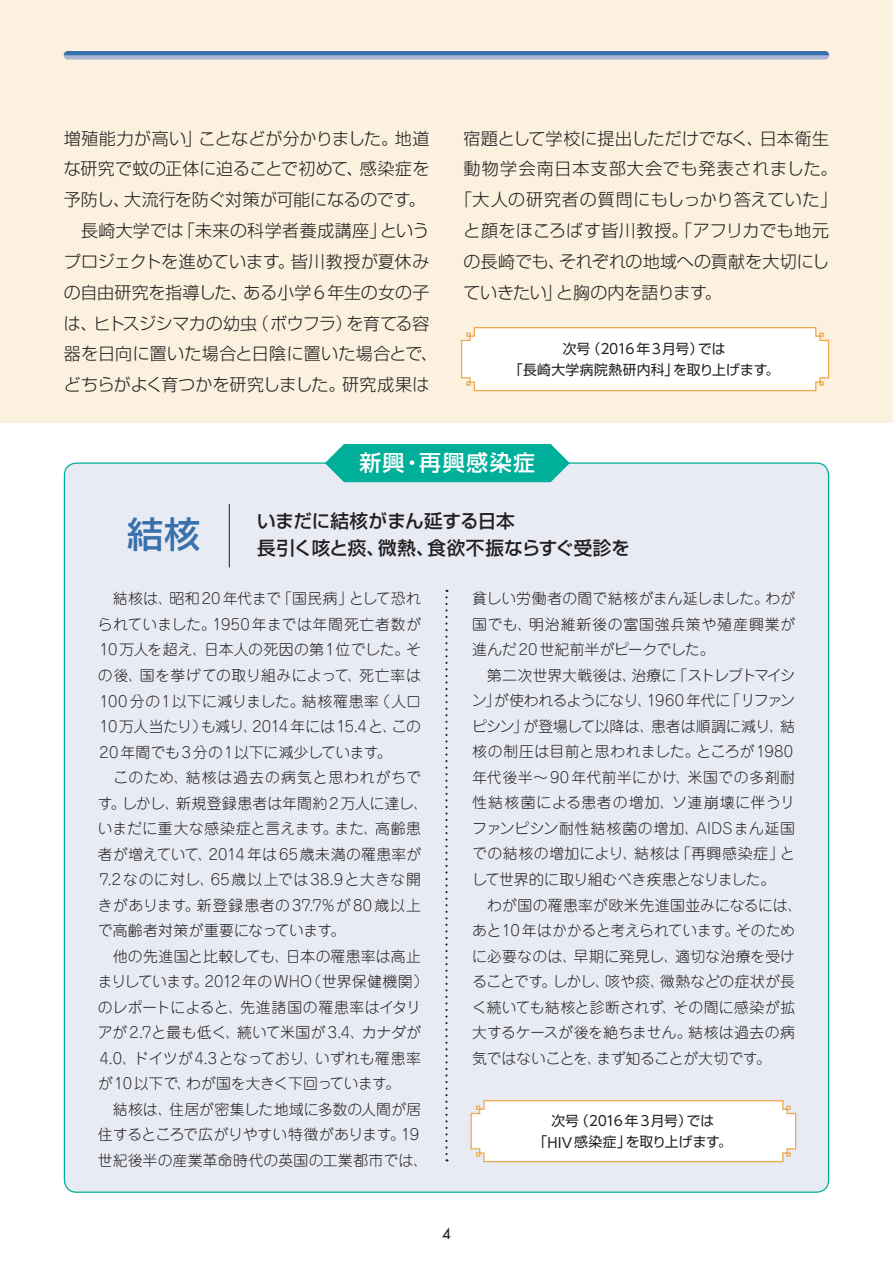
<style>
.page{position:relative;width:893px;height:1263px;background:#fff}
.page>*{position:absolute;margin:0;border:0;box-sizing:border-box;transform-origin:0 0}
.t1{font:500 36.15px "Shin Go Pr 6 N";color:#3871ab}
.t2{font:500 22.05px "Shin Go Pr 6 N";letter-spacing:.065em;color:#fff}
.t3{font:500 18.6px "Shin Go Pr 6 N";letter-spacing:-.005em;color:#231f20}
.t4{font:300 16.95px/30.8px "Shin Go Pr 6 N";letter-spacing:.005em;color:#231f20}
.t5{font:300 16.95px "Shin Go Pr 6 N";letter-spacing:.03em;color:#231f20}
.t6{font:300 16.95px "Shin Go Pr 6 N";letter-spacing:.05em;color:#231f20}
.t7{font:300 14.85px/25.5px "Jun 101 Pro";letter-spacing:.01em;color:#231f20}
.t8{font:14.85px "Futura";color:#231f20}
.t9{font:13.8px/21.3px "Shin Go Pr 6 N";letter-spacing:-.005em;color:#231f20;text-align:center}
.s1{font-family:"MO Clear Tone SG"}
</style>
<div class="page">
<div style="left:0;top:0;width:893px;height:422px;background:#fcf0de"></div>
<svg style="left:64px;top:51px;width:765px;height:9px;background:#aab8d4"></svg>
<hr style="left:64px;top:51px;width:765px;height:4px;background:#3871ab">
<div style="left:64px;top:463px;width:764px;height:729px;background:#e8ebf3;border-radius:12px"></div>
<svg style="left:325px;top:444px;width:245px;height:38px;background:#13b4a1"></svg>
<svg style="left:445px;top:590px;width:3px;height:571px"></svg>
<hr style="left:229px;top:504px;width:1px;height:63px;background:#231f20">
<svg style="left:461px;top:327px;width:369px;height:65px;background:#fefaf5"></svg>
<svg style="left:470px;top:1100px;width:327px;height:63px;background:#fdf9f5"></svg>
<p class="t4" style="left:64px;top:121px;width:376px">増殖能力が高い」ことなどが分かりました。地道な研究で蚊の正体に迫ることで初めて、感染症を予防し、大流行を防ぐ対策が可能になるのです。　長崎大学では「未来の科学者養成講座」というプロジェクトを進めています。皆川教授が夏休みの自由研究を指導した、ある小学 <span class="s1">6</span> 年生の女の子は、ヒトスジシマカの幼虫（ボウフラ）を育てる容器を日向に置いた場合と日陰に置いた場合とで、どちらがよく育つかを研究しました。研究成果は</p>
<p class="t4" style="left:463px;top:121px;width:367px">宿題として学校に提出しただけでなく、日本衛生</p>
<p class="t6" style="left:463px;top:155px;width:376px">動物学会南日本支部大会でも発表されました。</p>
<p class="t5" style="left:455px;top:186px;width:384px">「大人の研究者の質問にもしっかり答えていた」</p>
<p class="t4" style="left:463px;top:214px;width:367px">と顔をほころばす皆川教授。「アフリカでも地元</p>
<p class="t4" style="left:463px;top:244px;width:367px">の長崎でも、それぞれの地域への貢献を大切にし</p>
<p class="t4" style="left:463px;top:275px;width:260px">ていきたい」と胸の内を語ります。</p>
<p class="t9" style="left:509px;top:337px;width:272px">次号（<span class="s1">2016</span> 年<span class="s1">3</span>月号）では<br>「長崎大学病院熱研内科」を取り上げます。</p>
<h1 class="t1" style="left:127px;top:505px;width:75px">結核</h1>
<h2 class="t2" style="left:359px;top:445px;width:177px">新興・再興感染症</h2>
<p class="t3" style="left:257px;top:505px;width:259px">いまだに結核がまん延する日本</p>
<p class="t3" style="left:257px;top:533px;width:374px">長引く咳と痰、微熱、食欲不振ならすぐ受診を</p>
<p class="t7" style="left:98px;top:584px;width:332px">　結核は、昭和 20年代まで「国民病」として恐れられていました。1950年までは年間死亡者数が<br>10万人を超え、日本人の死因の第1位でした。その後、国を挙げての取り組みによって、死亡率は<br>100分の1以下に減りました。結核罹患率（人口<br>10万人当たり）も減り、2014 年には15.4と、この<br>20年間でも 3分の1以下に減少しています。<br>　このため、結核は過去の病気と思われがちです。しかし、新規登録患者は年間約 2万人に達し、いまだに重大な感染症と言えます。また、高齢患者が増えていて、2014年は 65歳未満の罹患率が<br>7.2なのに対し、65歳以上では 38.9と大きな開きがあります。新登録患者の37.7%が 80歳以上で高齢者対策が重要になっています。<br>　他の先進国と比較しても、日本の罹患率は高止まりしています。2012年のWHO（世界保健機関）のレポートによると、先進諸国の罹患率はイタリアが 2.7と最も低く、続いて米国が 3.4、カナダが<br>4.0、ドイツが 4.3となっており、いずれも罹患率が10以下で、わが国を大きく下回っています。<br>　結核は、住居が密集した地域に多数の人間が居住するところで広がりやすい特徴があります。19世紀後半の産業革命時代の英国の工業都市では、</p>
<p class="t7" style="left:472px;top:584px;width:332px">貧しい労働者の間で結核がまん延しました。わが国でも、明治維新後の富国強兵策や殖産興業が進んだ 20世紀前半がピークでした。<br>　第二次世界大戦後は、治療に「ストレプトマイシン」が使われるようになり、1960 年代に「リファンピシン」が登場して以降は、患者は順調に減り、結核の制圧は目前と思われました。ところが1980年代後半〜90年代前半にかけ、米国での多剤耐性結核菌による患者の増加、ソ連崩壊に伴うリファンピシン耐性結核菌の増加、AIDSまん延国での結核の増加により、結核は「再興感染症」として世界的に取り組むべき疾患となりました。　　わが国の罹患率が欧米先進国並みになるには、あと10 年はかかると考えられています。そのために必要なのは、早期に発見し、適切な治療を受けることです。しかし、咳や痰、微熱などの症状が長く続いても結核と診断されず、その間に感染が拡大するケースが後を絶ちません。結核は過去の病気ではないことを、まず知ることが大切です。</p>
<p class="t9" style="left:534px;top:1109px;width:200px">次号（<span class="s1">2016</span> 年<span class="s1">3</span>月号）では「<span class="s1">HIV</span>感染症」を取り上げます。</p>
<p class="t8" style="left:442px;top:1224px;width:10px">4</p>
</div>
